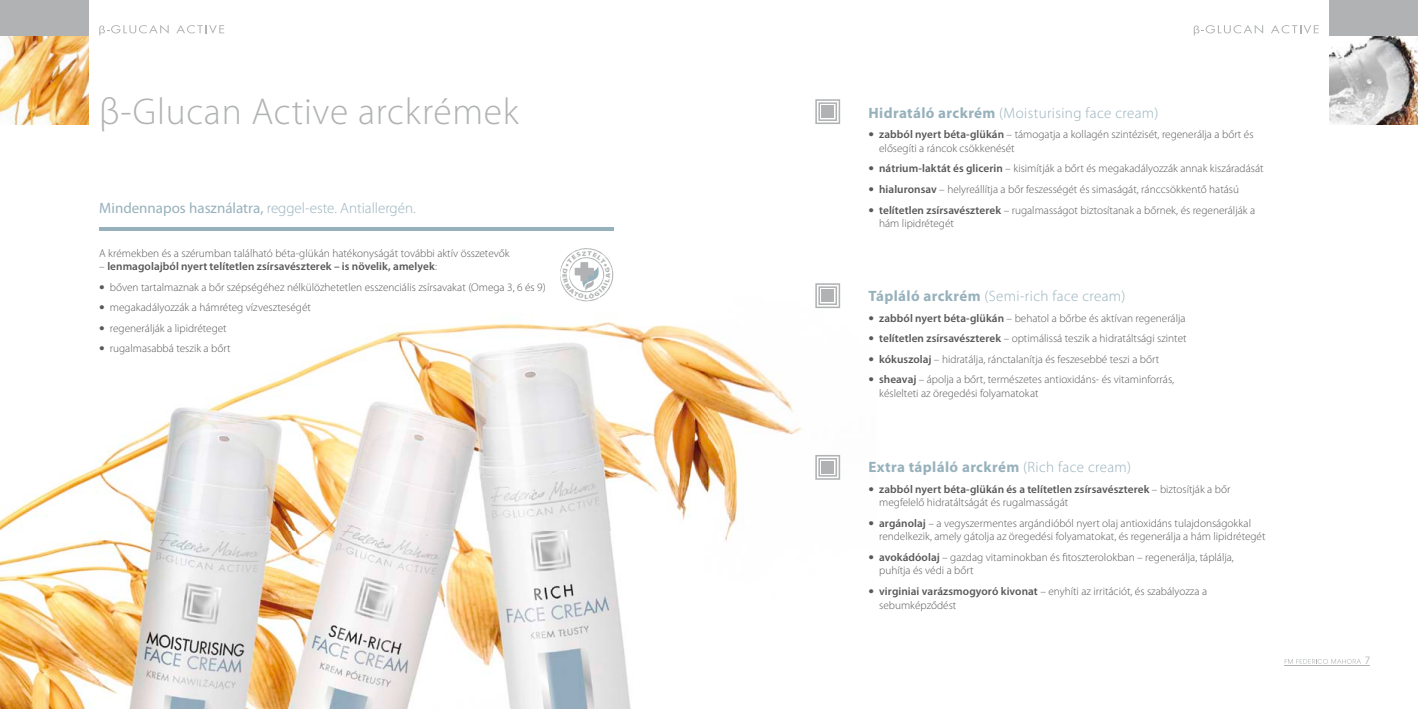
<style>
.page{position:relative;width:1418px;height:709px;background:#fff}
.page>*{position:absolute;margin:0;border:0;box-sizing:border-box;transform-origin:0 0}
.t1{font:300 37.5px "Myriad Pro";letter-spacing:.02em;color:#b0b2b3}
.t2{font:300 15px "Myriad Pro";letter-spacing:.025em;color:#97b1bc}
.t3{font:300 15px "Myriad Pro";color:#97b1bc}
.t4{font:700 15px "Myriad Pro";letter-spacing:.025em;color:#97b1bc}
.t5{font:300 11.25px/13.5px "Myriad Pro";color:#585859}
.t6{font:600 11.25px "Myriad Pro";letter-spacing:.005em;color:#585859}
.t7{font:10px "Avalon";color:#b0b2b3}
.s1{font-weight:400}
.s2{font-weight:300}
.s3{font-family:"Mystical";font-weight:400}
.s4{font-weight:700}
.s5{font-weight:600}
</style>
<div class="page">
<img style="left:0;top:25px;width:1417px;height:684px">
<hr style="left:1284px;top:665px;width:86px;height:1px;background:#b0b2b3">
<svg style="left:1284px;top:659px;width:76px;height:5px"></svg>
<img style="left:0;top:35px;width:89px;height:89px">
<img style="left:1329px;top:35px;width:88px;height:89px">
<div style="left:0;top:0;width:89px;height:35px;background:#b0b2b3"></div>
<div style="left:1329px;top:0;width:88px;height:35px;background:#b0b2b3"></div>
<svg style="left:99px;top:25px;width:70px;height:10px"></svg>
<svg style="left:176px;top:25px;width:48px;height:9px"></svg>
<svg style="left:1193px;top:25px;width:70px;height:10px"></svg>
<svg style="left:1270px;top:25px;width:48px;height:9px"></svg>
<hr style="left:99px;top:227px;width:514px;height:3px;background:#97b1bc">
<svg style="left:815px;top:283px;width:25px;height:25px"></svg>
<svg style="left:815px;top:99px;width:25px;height:25px"></svg>
<svg style="left:815px;top:455px;width:25px;height:25px"></svg>
<svg style="left:560px;top:247px;width:53px;height:54px"></svg>
<h1 class="t1" style="left:99px;top:89px;width:421px">β-Glucan Active arckrémek</h1>
<h2 class="t3" style="left:99px;top:199px;width:318px"><span class="s1">Mindennapos használatra,</span> reggel-este. Antiallergén.</h2>
<p class="t5" style="left:99px;top:246px;width:412px">A krémekben és a szérumban található béta-glükán hatékonyságát további aktív összetevők</p>
<p class="t6" style="left:99px;top:259px;width:339px"><span class="s2">–</span> lenmagolajból nyert telítetlen zsírsavészterek – is növelik, amelyek<span class="s2">:</span></p>
<p class="t5" style="left:99px;top:280px;width:448px"><span class="s3">•</span> bőven tartalmaznak a bőr szépségéhez nélkülözhetetlen esszenciális zsírsavakat (Omega 3, 6 és 9)</p>
<p class="t5" style="left:99px;top:301px;width:213px"><span class="s3">•</span> megakadályozzák a hámréteg vízveszteségét</p>
<p class="t5" style="left:99px;top:321px;width:129px"><span class="s3">•</span> regenerálják a lipidréteget</p>
<p class="t5" style="left:99px;top:342px;width:133px"><span class="s3">•</span> rugalmasabbá teszik a bőrt</p>
<h2 class="t2" style="left:868px;top:104px;width:291px"><span class="s4">Hidratáló arckrém</span> (Moisturising face cream)</h2>
<p class="t5" style="left:879px;top:128px;width:376px;text-indent:-11px"><span class="s3">•</span> <span class="s5">zabból nyert béta-glükán</span> – támogatja a kollagén szintézisét, regenerálja a bőrt és elősegíti a ráncok csökkenését</p>
<p class="t5" style="left:868px;top:162px;width:396px"><span class="s3">•</span> <span class="s5">nátrium-laktát és glicerin</span> – kisimítják a bőrt és megakadályozzák annak kiszáradását</p>
<p class="t5" style="left:868px;top:182px;width:372px"><span class="s3">•</span> <span class="s5">hialuronsav</span> – helyreállítja a bőr feszességét és simaságát, ránccsökkentő hatású</p>
<p class="t5" style="left:879px;top:203px;width:377px;text-indent:-11px"><span class="s3">•</span> <span class="s5">telítetlen zsírsavészterek</span> – rugalmasságot biztosítanak a bőrnek, és regenerálják a hám lipidrétegét</p>
<h2 class="t2" style="left:868px;top:287px;width:258px"><span class="s4">Tápláló arckrém</span> (Semi-rich face cream)</h2>
<p class="t5" style="left:868px;top:311px;width:319px"><span class="s3">•</span> <span class="s5">zabból nyert béta-glükán</span> – behatol a bőrbe és aktívan regenerálja</p>
<p class="t5" style="left:868px;top:331px;width:319px"><span class="s3">•</span> <span class="s5">telítetlen zsírsavészterek</span> – optimálissá teszik a hidratáltsági szintet</p>
<p class="t5" style="left:868px;top:352px;width:292px"><span class="s3">•</span> <span class="s5">kókuszolaj</span> – hidratálja, ránctalanítja és feszesebbé teszi a bőrt</p>
<p class="t5" style="left:879px;top:373px;width:296px;text-indent:-11px"><span class="s3">•</span> <span class="s5">sheavaj</span> – ápolja a bőrt, természetes antioxidáns- és vitaminforrás, késlelteti az öregedési folyamatokat</p>
<h2 class="t4" style="left:868px;top:457px;width:264px">Extra tápláló arckrém <span class="s2">(Rich face cream)</span></h2>
<p class="t5" style="left:879px;top:482px;width:353px;text-indent:-11px"><span class="s3">•</span> <span class="s5">zabból nyert béta-glükán és a telítetlen zsírsavészterek</span> – biztosítják a bőr megfelelő hidratáltságát és rugalmasságát</p>
<p class="t5" style="left:879px;top:516px;width:388px;text-indent:-11px"><span class="s3">•</span> <span class="s5">argánolaj</span> – a vegyszermentes argándióból nyert olaj antioxidáns tulajdonságokkal rendelkezik, amely gátolja az öregedési folyamatokat, és regenerálja a hám lipidrétegét</p>
<p class="t5" style="left:879px;top:550px;width:356px;text-indent:-11px"><span class="s3">•</span> <span class="s5">avokádóolaj</span> – gazdag vitaminokban és fitoszterolokban – regenerálja, táplálja, puhítja és védi a bőrt</p>
<p class="t5" style="left:879px;top:584px;width:329px;text-indent:-11px"><span class="s3">•</span> <span class="s5">virginiai varázsmogyoró kivonat</span> – enyhíti az irritációt, és szabályozza a sebumképződést</p>
<p class="t7" style="left:1364px;top:654px;width:7px">7</p>
</div>
